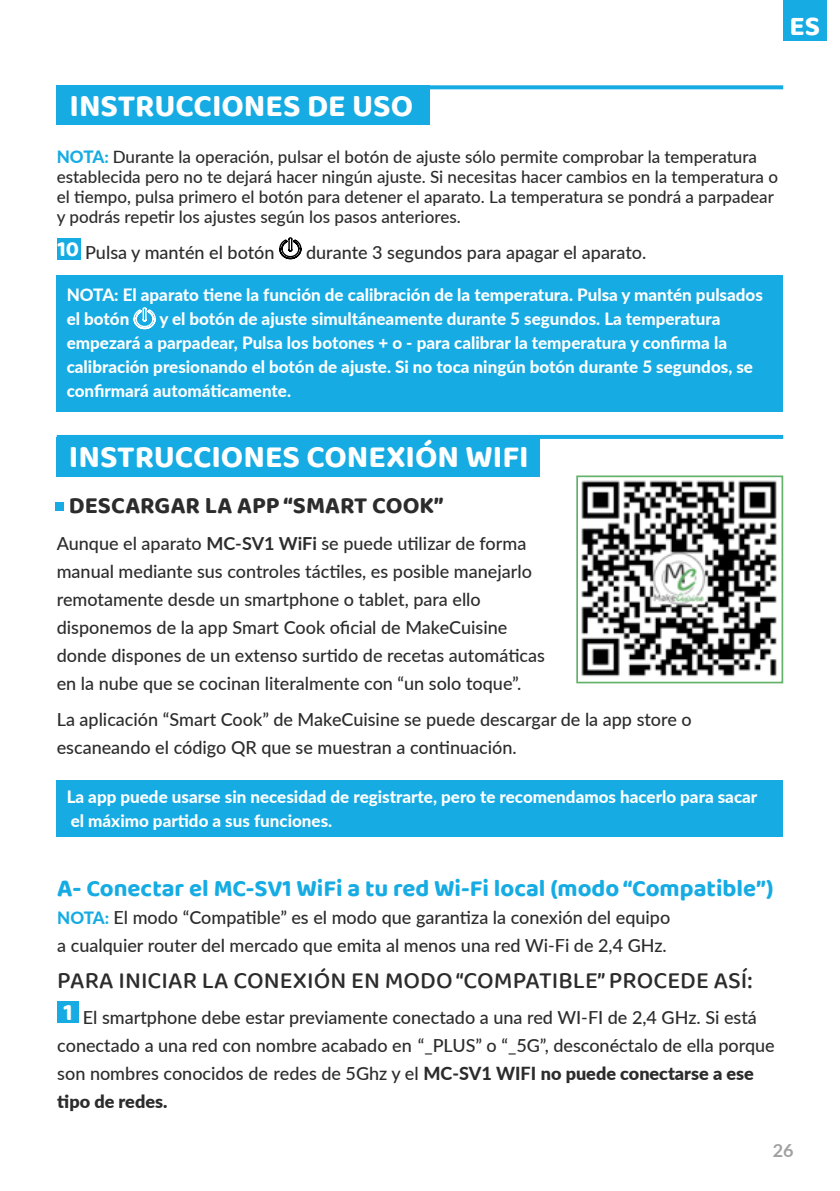
<style>
.page{position:relative;width:840px;height:1191px;background:#fff}
.page>*{position:absolute;margin:0;border:0;box-sizing:border-box;transform-origin:0 0}
.t1{font:700 32px "Baloo 2";color:#fff}
.t2{font:700 28px "Baloo 2";color:#fff}
.t3{font:700 24px "Baloo 2";color:#16ace3}
.t4{font:500 24px "Baloo 2";color:#2c2c2c}
.t5{font:700 24px "Baloo 2";letter-spacing:.005em;color:#2c2c2c}
.t6{font:500 18px/28px "Lato";color:#2c2c2c}
.t7{font:700 18px "Lato";color:#a1a1a1}
.t8{font:800 17px/24px "Lato";color:#fff}
.t9{font:500 17px/20px "Lato";color:#2c2c2c}
.s1{font-weight:800;color:#16ace3}
.s2{font-weight:700}
.s3{font-size:25px}
.s4{font-weight:800;font-size:17px;color:#16ace3}
.s5{font-weight:800}
.s6{font-weight:900}
</style>
<div class="page">
<div style="left:782px;top:0;width:43px;height:41px;background:#16ace3"></div>
<div style="left:57px;top:238px;width:24px;height:21px;background:#16ace3"></div>
<svg style="left:279px;top:237px;width:23px;height:23px"></svg>
<div style="left:57px;top:275px;width:725px;height:137px;background:#16ace3"></div>
<svg style="left:133px;top:307px;width:23px;height:23px"></svg>
<div style="left:57px;top:85px;width:373px;height:40px;background:#16ace3"></div>
<hr style="left:57px;top:85px;width:725px;height:4px;background:#16ace3">
<hr style="left:57px;top:435px;width:725px;height:4px;background:#16ace3">
<div style="left:56px;top:437px;width:483px;height:39px;background:#16ace3"></div>
<div style="left:56px;top:502px;width:8px;height:8px;background:#16ace3"></div>
<div style="left:57px;top:1001px;width:22px;height:22px;background:#16ace3"></div>
<div style="left:57px;top:780px;width:725px;height:57px;background:#16ace3"></div>
<img style="left:581px;top:480px;width:196px;height:197px">
<div style="left:576px;top:475px;width:206px;height:208px;border:2px solid #63b26a"></div>
<h2 class="t2" style="left:788px;top:9px;width:32px">ES</h2>
<h1 class="t1" style="left:69px;top:86px;width:345px">INSTRUCCIONES DE USO</h1>
<p class="t9" style="left:57px;top:146px;width:722px"><span class="s1">NOTA:</span> Durante la operación, pulsar el botón de ajuste sólo permite comprobar la temperatura establecida pero no te dejará hacer ningún ajuste. Si necesitas hacer cambios en la temperatura o el tiempo, pulsa primero el botón para detener el aparato. La temperatura se pondrá a parpadear y podrás repetir los ajustes según los pasos anteriores.</p>
<p class="t6" style="left:57px;top:238px;width:218px"><sup>10</sup> Pulsa y mantén el botón</p>
<p class="t6" style="left:306px;top:238px;width:341px">durante 3 segundos para apagar el aparato.</p>
<p class="t8" style="left:67px;top:282px;width:697px">NOTA: El aparato tiene la función de calibración de la temperatura. Pulsa y mantén pulsados el botón</p>
<p class="t8" style="left:67px;top:306px;width:687px;text-indent:93px">y el botón de ajuste simultáneamente durante 5 segundos. La temperatura empezará a parpadear, Pulsa los botones + o - para calibrar la temperatura y confirma la calibración presionando el botón de ajuste. Si no toca ningún botón durante 5 segundos, se confirmará automáticamente.</p>
<h1 class="t1" style="left:69px;top:438px;width:461px">INSTRUCCIONES CONEXIÓN WIFI</h1>
<h3 class="t5" style="left:69px;top:490px;width:31px">Descar</h3>
<h3 class="t5" style="left:154px;top:490px;width:98px">garlaapp</h3>
<h3 class="t5" style="left:283px;top:490px;width:39px">“Smart</h3>
<h3 class="t5" style="left:372px;top:490px;width:73px">Coo k”</h3>
<p class="t6" style="left:57px;top:529px;width:489px">Aunque el aparato <span class="s2">MC-SV1 WiFi</span> se puede utilizar de forma manual mediante sus controles táctiles, es posible manejarlo remotamente desde un smartphone o tablet, para ello disponemos de la app Smart Cook oficial de MakeCuisine donde dispones de un extenso surtido de recetas automáticas en la nube que se cocinan literalmente con “un solo toque”.</p>
<p class="t6" style="left:57px;top:705px;width:636px">La aplicación “Smart Cook” de MakeCuisine se puede descargar de la app store o escaneando el código QR que se muestran a continuación.</p>
<p class="t8" style="left:67px;top:784px;width:691px">La app puede usarse sin necesidad de registrarte, pero te recomendamos hacerlo para sacar el máximo partido a sus funciones.</p>
<h3 class="t3" style="left:57px;top:873px;width:717px"><span class="s3">A-</span> Conectar el MC-SV1 WiFi a tu red Wi-Fi local (modo “Compatible”)</h3>
<p class="t6" style="left:57px;top:902px;width:614px"><span class="s4">NOTA:</span> El modo “Compatible” es el modo que garantiza la conexión del equipo a cualquier router del mercado que emita al menos una red Wi-Fi de 2,4 GHz.</p>
<h3 class="t4" style="left:57px;top:963px;width:73px">PARA INICIAR</h3>
<h3 class="t4" style="left:202px;top:963px;width:47px">LA CONEXIÓN</h3>
<h3 class="t4" style="left:351px;top:963px;width:51px">EN MODO</h3>
<h3 class="t4" style="left:456px;top:963px;width:36px">“COMPATIBLE</h3>
<h3 class="t4" style="left:597px;top:963px;width:26px">” PROCED</h3>
<h3 class="t4" style="left:695px;top:963px;width:58px">E AS Í:</h3>
<p class="t6" style="left:57px;top:1002px;width:718px;text-indent:6px"><sup>1</sup> El smartphone debe estar previamente conectado a una red WI-FI de 2,4 GHz. Si está conectado a una red con nombre acabado en “_PLUS” o “_5G”, desconéctalo de ella porque son nombres conocidos de redes de 5Ghz y el <span class="s5">MC-SV1 WIFI</span> <span class="s6">no puede conectarse a ese tipo de redes.</span></p>
<p class="t7" style="left:772px;top:1137px;width:22px">26</p>
</div>
